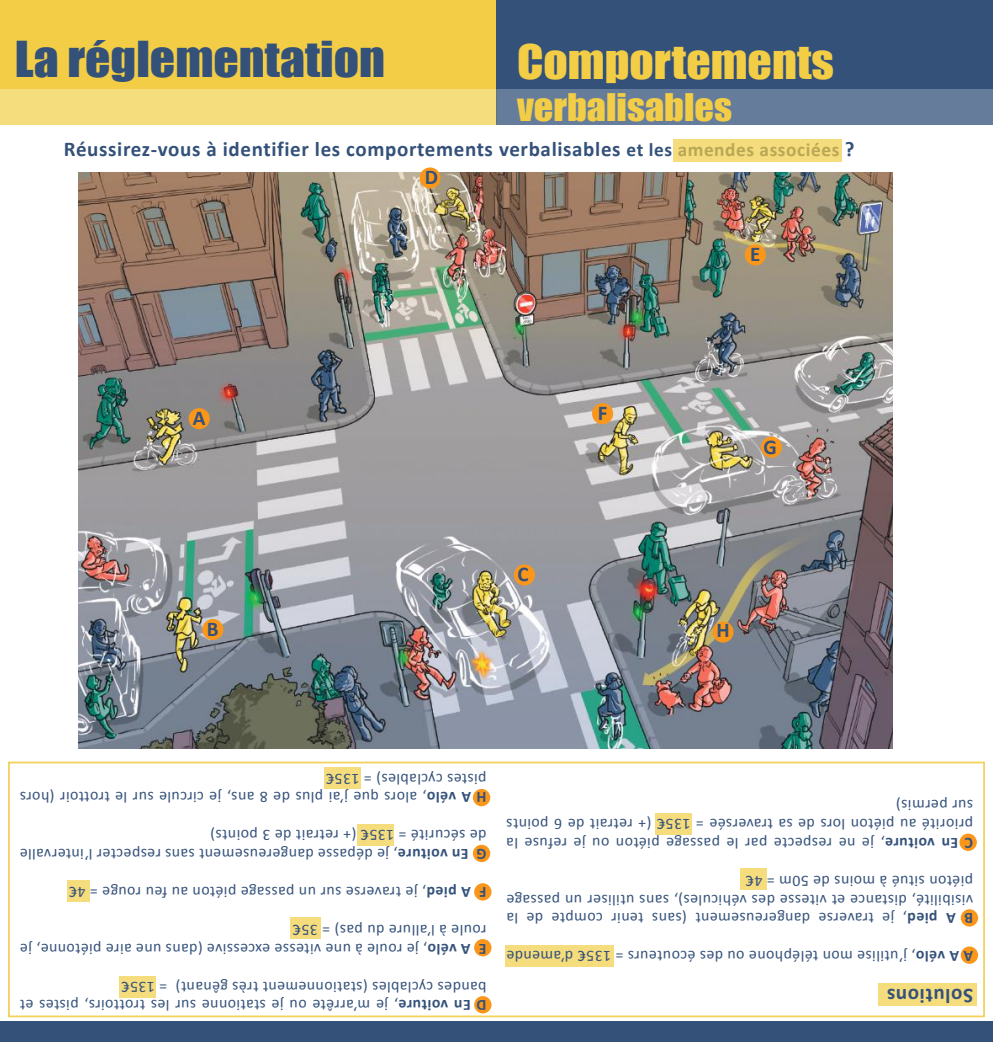
<style>
.page{position:relative;width:993px;height:1042px;background:#fff}
.page>*{position:absolute;margin:0;border:0;box-sizing:border-box;transform-origin:0 0}
.t1{font:45.5px "Impact";color:#34517a;scale:1.09 1}
.t2{font:43.75px "Impact";color:#f2cd45;scale:1.09 1}
.t3{font:35px "Impact";color:#f2cd45;scale:1.09 1}
.t4{font:700 21px "Calibri";letter-spacing:.03em;color:#34517a}
.t5{font:15.75px/18.9px "Calibri";letter-spacing:.03em;color:#34517a}
.t6{font:700 15.75px "Calibri";color:#34517a}
.s1{font-size:19.25px}
.s2{font-weight:700}
</style>
<div class="page">
<img style="left:78px;top:173px;width:814px;height:575px">
<div style="left:472px;top:789px;width:18px;height:17px;background:#fa971a;border-radius:50%"></div>
<div style="left:472px;top:845px;width:18px;height:17px;background:#fa971a;border-radius:50%"></div>
<div style="left:474px;top:883px;width:17px;height:17px;background:#fa971a;border-radius:50%"></div>
<div style="left:474px;top:939px;width:17px;height:17px;background:#fa971a;border-radius:50%"></div>
<div style="left:474px;top:996px;width:17px;height:17px;background:#fa971a;border-radius:50%"></div>
<div style="left:67px;top:881px;width:22px;height:21px;background:#f5dc7d"></div>
<div style="left:119px;top:976px;width:37px;height:21px;background:#f5dc7d"></div>
<div style="left:290px;top:918px;width:31px;height:21px;background:#f5dc7d"></div>
<div style="left:357px;top:825px;width:37px;height:21px;background:#f5dc7d"></div>
<div style="left:324px;top:768px;width:37px;height:21px;background:#f5dc7d"></div>
<div style="left:0;top:0;width:496px;height:88px;background:#f2cd45"></div>
<div style="left:0;top:88px;width:496px;height:37px;background:#f5dc7d"></div>
<div style="left:189px;top:408px;width:21px;height:21px;background:#fa971a;border-radius:50%"></div>
<div style="left:202px;top:619px;width:21px;height:21px;background:#fa971a;border-radius:50%"></div>
<div style="left:419px;top:167px;width:21px;height:22px;background:#fa971a;border-radius:50%"></div>
<div style="left:0;top:1021px;width:992px;height:21px;background:#34517a"></div>
<div style="left:496px;top:0;width:496px;height:88px;background:#34517a"></div>
<div style="left:496px;top:87px;width:496px;height:38px;background:#667c9b"></div>
<div style="left:673px;top:139px;width:168px;height:22px;background:#f5dc7d"></div>
<div style="left:8px;top:761px;width:976px;height:256px;border:2px solid #f2d157"></div>
<div style="left:959px;top:833px;width:17px;height:18px;background:#fa971a;border-radius:50%"></div>
<div style="left:960px;top:909px;width:17px;height:17px;background:#fa971a;border-radius:50%"></div>
<div style="left:960px;top:946px;width:17px;height:18px;background:#fa971a;border-radius:50%"></div>
<div style="left:878px;top:983px;width:98px;height:23px;background:#f5dc7d"></div>
<div style="left:505px;top:945px;width:109px;height:21px;background:#f5dc7d"></div>
<div style="left:739px;top:868px;width:27px;height:21px;background:#f5dc7d"></div>
<div style="left:655px;top:814px;width:37px;height:21px;background:#f5dc7d"></div>
<div style="left:760px;top:437px;width:21px;height:21px;background:#fa971a;border-radius:50%"></div>
<div style="left:513px;top:564px;width:22px;height:21px;background:#fa971a;border-radius:50%"></div>
<div style="left:744px;top:244px;width:21px;height:21px;background:#fa971a;border-radius:50%"></div>
<div style="left:592px;top:403px;width:21px;height:21px;background:#fa971a;border-radius:50%"></div>
<div style="left:712px;top:621px;width:21px;height:21px;background:#fa971a;border-radius:50%"></div>
<h1 class="t1" style="left:15px;top:24px;width:341px">La réglementation</h1>
<h2 class="t2" style="left:517px;top:28px;width:292px">Comportements</h2>
<h3 class="t3" style="left:517px;top:80px;width:199px">verbalisables</h3>
<h3 class="t4" style="left:64px;top:135px;width:792px">Réussirez-vous à identifier les comportements verbalisables <span class="s1">et les amendes associées</span> ?</h3>
<h3 class="t4" style="left:424px;top:164px;width:15px">D</h3>
<h3 class="t4" style="left:750px;top:241px;width:12px">E</h3>
<h3 class="t4" style="left:193px;top:405px;width:14px">A</h3>
<h3 class="t4" style="left:207px;top:615px;width:13px">B</h3>
<h3 class="t4" style="left:517px;top:561px;width:13px">C</h3>
<h3 class="t4" style="left:597px;top:400px;width:11px">F</h3>
<h3 class="t4" style="left:763px;top:433px;width:15px">G</h3>
<h3 class="t4" style="left:716px;top:617px;width:15px">H</h3>
<p class="t5" style="left:486px;top:807px;width:468px;rotate:-180deg"><span class="s2">H A vélo</span>, alors que j’ai plus de 8 ans, je circule sur le trottoir (hors pistes cyclables) = 135€</p>
<p class="t5" style="left:486px;top:845px;width:277px;rotate:-180deg">de sécurité = 135€ (+ retrait de 3 points)</p>
<p class="t5" style="left:468px;top:864px;width:450px;rotate:-180deg"><span class="s2">En voiture</span>, je dépasse dangereusement sans respecter l’intervalle</p>
<p class="t6" style="left:486px;top:864px;width:12px;rotate:-180deg">G</p>
<p class="t5" style="left:470px;top:901px;width:403px;rotate:-180deg"><span class="s2">A pied</span>, je traverse sur un passage piéton au feu rouge = 4€</p>
<p class="t6" style="left:486px;top:902px;width:9px;rotate:-180deg">F</p>
<p class="t5" style="left:486px;top:939px;width:195px;rotate:-180deg">roule à l’allure du pas) = 35€</p>
<p class="t5" style="left:470px;top:958px;width:452px;rotate:-180deg"><span class="s2">A vélo</span>, je roule à une vitesse excessive (dans une aire piétonne, je</p>
<p class="t6" style="left:486px;top:959px;width:9px;rotate:-180deg">E</p>
<p class="t5" style="left:486px;top:1015px;width:468px;rotate:-180deg"><span class="s2">D En voiture</span>, je m’arrête ou je stationne sur les trottoirs, pistes et bandes cyclables (stationnement très gênant) = 135€</p>
<p class="t5" style="left:972px;top:852px;width:468px;text-align:justify;rotate:-180deg"><span class="s2">C En voiture</span>, je ne respecte par le passage piéton ou je refuse la priorité au piéton lors de sa traversée = 135€ (+ retrait de 6 points sur permis)</p>
<p class="t5" style="left:972px;top:909px;width:468px;rotate:-180deg">visibilité, distance et vitesse des véhicules), sans utiliser un passage piéton situé à moins de 50m = 4€</p>
<p class="t5" style="left:955px;top:928px;width:450px;rotate:-180deg"><span class="s2">A pied</span>, je traverse dangereusement (sans tenir compte de la</p>
<p class="t6" style="left:972px;top:928px;width:10px;rotate:-180deg">B</p>
<p class="t5" style="left:972px;top:966px;width:468px;rotate:-180deg"><span class="s2">A A vélo</span>, j’utilise mon téléphone ou des écouteurs = 135€ d’amende</p>
<h3 class="t4" style="left:972px;top:1009px;width:88px;rotate:-180deg">Solutions</h3>
</div>
